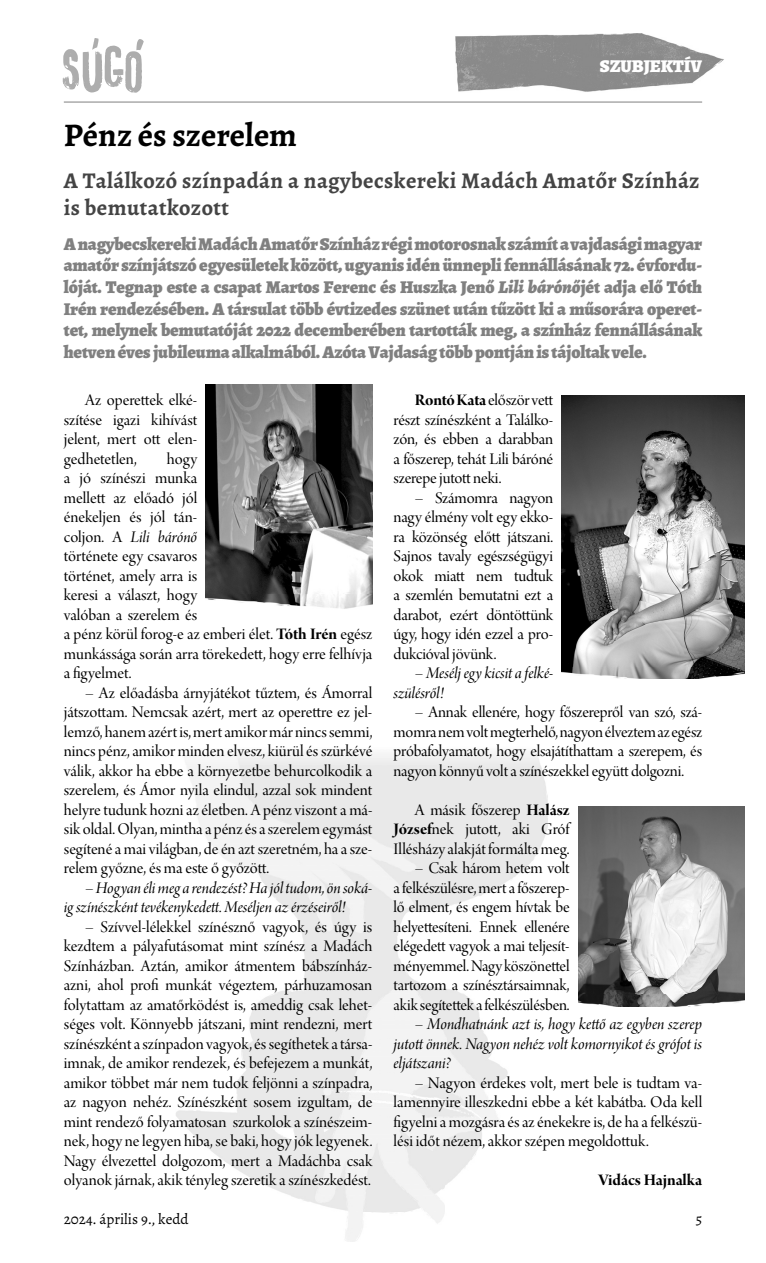
<style>
.page{position:relative;width:766px;height:1263px;background:#fff}
.page>*{position:absolute;margin:0;border:0;box-sizing:border-box;transform-origin:0 0}
.t1{font:700 33px "Alegreya";color:#000}
.t2{font:700 22.5px/27px "Alegreya";letter-spacing:.02em;color:#444}
.t3{font:900 18px/21.6px "Alegreya";letter-spacing:-.01em;color:#808080;text-align:justify}
.t4{font:900 18px "Alegreya";color:#fff}
.t5{font:17.25px/19.5px "Arno Pro Display";color:#000;text-align:justify}
.t6{font:17.25px/19.5px "Arno Pro Italic Display";color:#000}
.t7{font:17.25px "Arno Pro Bold Display";letter-spacing:-.005em;color:#000}
.t8{font:15px "Alegreya";color:#000}
.s1{font-style:italic}
.s2{font-family:"Arno Pro Bold Display"}
.s3{font-family:"Arno Pro Display"}
</style>
<div class="page">
<svg style="left:63px;top:38px;width:81px;height:55px"></svg>
<img style="left:455px;top:33px;width:269px;height:59px">
<hr style="left:64px;top:102px;width:638px;height:1px;background:#808080">
<img style="left:206px;top:384px;width:166px;height:211px">
<img style="left:578px;top:806px;width:166px;height:189px">
<img style="left:561px;top:395px;width:183px;height:272px">
<img style="left:205px;top:595px;width:168px;height:14px">
<img style="left:561px;top:667px;width:184px;height:12px">
<img style="left:578px;top:995px;width:167px;height:12px">
<p class="t4" style="left:599px;top:59px;width:104px">SZUBJEKTÍV</p>
<h1 class="t1" style="left:64px;top:121px;width:235px">Pénz és szerelem</h1>
<h2 class="t2" style="left:64px;top:169px;width:637px">A Találkozó színpadán a nagybecskereki Madách Amatőr Színház is bemutatkozott</h2>
<p class="t3" style="left:64px;top:234px;width:639px">A nagybecskereki Madách Amatőr Színház régi motorosnak számít a vajdasági magyar amatőr színjátszó egyesületek között, ugyanis idén ünnepli fennállásának 72. évfordu&shy;lóját. Tegnap este a csapat Martos Ferenc és Huszka Jenő <span class="s1">Lili bárónő</span>jét adja elő Tóth Irén rendezésében. A társulat több évtizedes szünet után tűzött ki a műsorára operet&shy;tet, melynek bemutatóját 2022 decemberében tartották meg, a színház fennállásának hetven éves jubileuma alkalmából. Azóta Vajdaság több pontján is tájoltak vele.</p>
<p class="t5" style="left:64px;top:392px;width:135px;text-indent:21px">Az operettek elké&shy;szítése igazi kihívást jelent, mert ott elen&shy;gedhetetlen,</p>
<p class="t5" style="left:393px;top:392px;width:161px;text-indent:21px"><span class="s2">Rontó Kata</span> először vett részt színészként a Találko&shy;zón, és ebben a darabban a főszerep, tehát Lili báróné szerepe jutott neki.</p>
<p class="t5" style="left:393px;top:489px;width:161px;text-indent:21px">– Számomra nagyon nagy élmény volt egy ekko&shy;ra közönség előtt játszani.<br>Sajnos tavaly egészségügyi okok miatt nem tudtuk a szemlén bemutatni ezt a darabot, ezért döntöttünk úgy, hogy idén ezzel a pro&shy;dukcióval jövünk.</p>
<p class="t6" style="left:393px;top:665px;width:161px;text-indent:21px">– Mesélj egy kicsit a felké&shy;szülésről!</p>
<p class="t5" style="left:393px;top:704px;width:310px;text-indent:21px">– Annak ellenére, hogy főszerepről van szó, szá&shy;momra nem volt megterhelő, nagyon élveztem az egész próbafolyamatot, hogy elsajátíthattam a szerepem, és nagyon könnyű volt a színészekkel együtt dolgozni.</p>
<p class="t5" style="left:393px;top:801px;width:177px;text-indent:21px">A másik főszerep <span class="s2">Halász József</span>nek jutott, aki Gróf Illésházy alakját formálta meg.</p>
<p class="t5" style="left:393px;top:860px;width:177px;text-indent:21px">– Csak három hetem volt a felkészülésre, mert a főszerep&shy;lő elment, és engem hívtak be helyettesíteni. Ennek ellenére elégedett vagyok a mai teljesít&shy;ményemmel. Nagy köszönettel tartozom a színésztársaimnak, akik segítettek a felkészülésben.</p>
<p class="t6" style="left:393px;top:1016px;width:310px;text-align:justify;text-indent:21px">– Mondhatnánk azt is, hogy kettő az egyben szerep jutott önnek. Nagyon nehéz volt komornyikot és grófot is eljátszani?</p>
<p class="t5" style="left:393px;top:1074px;width:310px;text-indent:21px">– Nagyon érdekes volt, mert bele is tudtam va&shy;lamennyire illeszkedni ebbe a két kabátba. Oda kell figyelni a mozgásra és az énekekre is, de ha a felkészü&shy;lési időt nézem, akkor szépen megoldottuk.</p>
<p class="t7" style="left:598px;top:1173px;width:105px">Vidács Hajnalka</p>
<p class="t5" style="left:64px;top:450px;width:135px;text-indent:103px">hogy a jó színészi munka mellett az előadó jól énekeljen és jól tán-</p>
<p class="t6" style="left:64px;top:528px;width:135px"><span class="s3">coljon. A</span> Lili bárónő</p>
<p class="t5" style="left:64px;top:548px;width:310px;text-align:left">története egy csavaros<br>történet, amely arra is<br>keresi a választ, hogy<br>valóban a szerelem és<br>a pénz körül forog-e az emberi élet. <span class="s2">Tóth Irén</span> egész munkássága során arra törekedett, hogy erre felhívja a figyelmet.</p>
<p class="t5" style="left:64px;top:684px;width:310px;text-indent:21px">– Az előadásba árnyjátékot tűztem, és Ámorral játszottam. Nemcsak azért, mert az operettre ez jel&shy;lemző, hanem azért is, mert amikor már nincs semmi, nincs pénz, amikor minden elvesz, kiürül és szürkévé válik, akkor ha ebbe a környezetbe behurcolkodik a szerelem, és Ámor nyila elindul, azzal sok mindent helyre tudunk hozni az életben. A pénz viszont a má&shy;sik oldal. Olyan, mintha a pénz és a szerelem egymást segítené a mai világban, de én azt szeretném, ha a sze&shy;relem győzne, és ma este ő győzött.</p>
<p class="t6" style="left:64px;top:879px;width:310px;text-indent:21px">– Hogyan éli meg a rendezést? Ha jól tudom, ön soká&shy;ig színészként tevékenykedett. Meséljen az érzéseiről!</p>
<p class="t5" style="left:64px;top:918px;width:310px;text-indent:21px">– Szívvel-lélekkel színésznő vagyok, és úgy is kezdtem a pályafutásomat mint színész a Madách Színházban. Aztán, amikor átmentem bábszínház&shy;azni, ahol profi munkát végeztem, párhuzamosan folytattam az amatőrködést is, ameddig csak lehet&shy;séges volt. Könnyebb játszani, mint rendezni, mert színészként a színpadon vagyok, és segíthetek a társa&shy;imnak, de amikor rendezek, és befejezem a munkát, amikor többet már nem tudok feljönni a színpadra, az nagyon nehéz. Színészként sosem izgultam, de mint rendező folyamatosan szurkolok a színészeim&shy;nek, hogy ne legyen hiba, se baki, hogy jók legyenek.<br>Nagy élvezettel dolgozom, mert a Madáchba csak olyanok járnak, akik tényleg szeretik a színészkedést.</p>
<p class="t8" style="left:64px;top:1212px;width:126px">2024. április 9., kedd</p>
<p class="t8" style="left:695px;top:1212px;width:8px">5</p>
</div>
